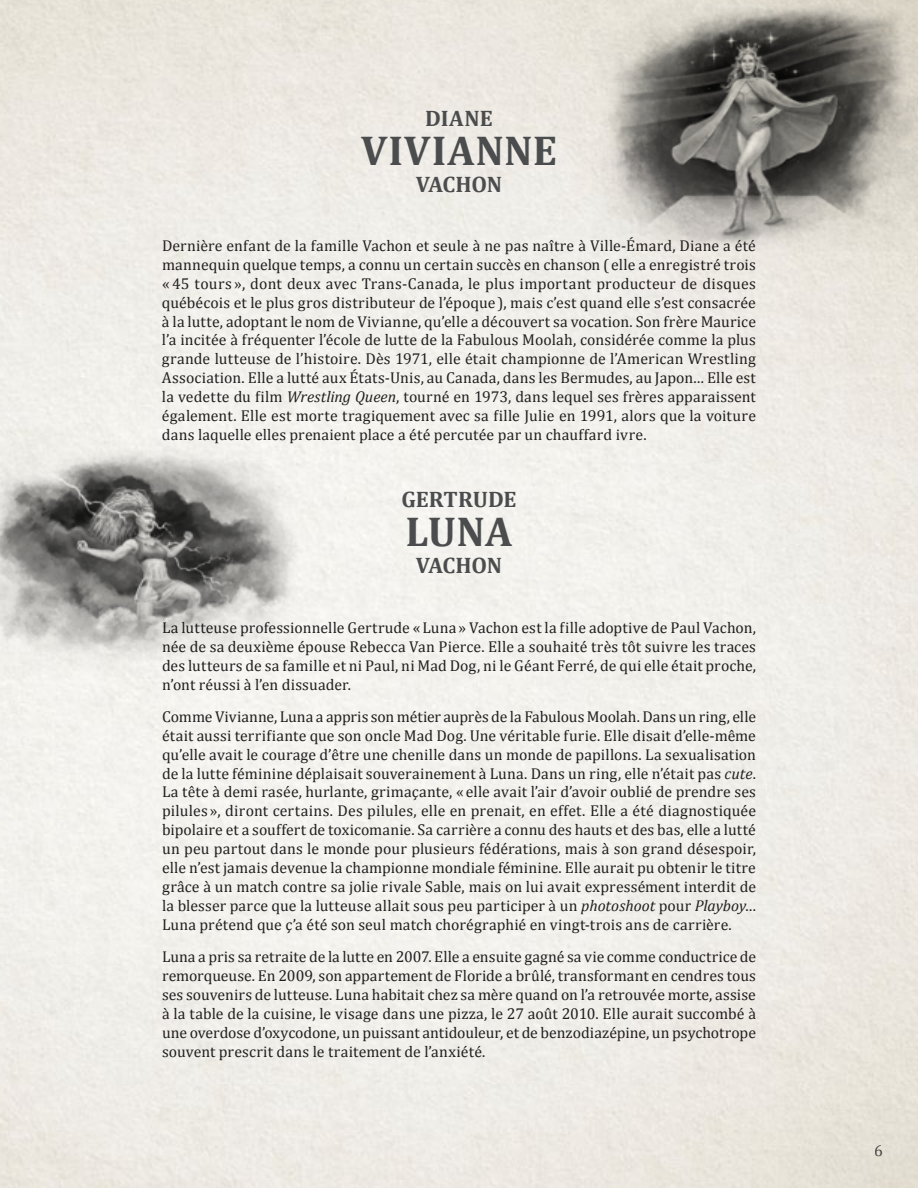
<style>
.page{position:relative;width:918px;height:1188px;background:#fff}
.page>*{position:absolute;margin:0;border:0;box-sizing:border-box;transform-origin:0 0}
.t1{font:700 42px "Cambria";letter-spacing:.01em;color:#4b4c4d}
.t2{font:700 22.5px "Cambria";letter-spacing:-.01em;color:#4b4c4d}
.t3{font:15.75px/18.9px "Cambria";letter-spacing:.01em;color:#231f20;text-align:justify}
.t4{font:15.75px "Cambria";color:#4b4c4d}
.s1{font-style:italic}
</style>
<div class="page">
<img style="left:588px;top:0;width:330px;height:276px">
<img style="left:0;top:430px;width:329px;height:250px">
<h2 class="t2" style="left:425px;top:104px;width:69px">DIANE</h2>
<h1 class="t1" style="left:361px;top:125px;width:198px">VIVIANNE</h1>
<h2 class="t2" style="left:416px;top:170px;width:88px">VACHON</h2>
<p class="t3" style="left:162px;top:236px;width:596px">Dernière enfant de la famille Vachon et seule à ne pas naître à Ville-Émard, Diane a été mannequin quelque temps, a connu un certain succès en chanson ( elle a enregistré trois « 45 tours », dont deux avec Trans-Canada, le plus important producteur de disques québécois et le plus gros distributeur de l’époque ), mais c’est quand elle s’est consacrée à la lutte, adoptant le nom de Vivianne, qu’elle a découvert sa vocation. Son frère Maurice l’a incitée à fréquenter l’école de lutte de la Fabulous Moolah, considérée comme la plus grande lutteuse de l’histoire. Dès 1971, elle était championne de l’American Wrestling Association. Elle a lutté aux États-Unis, au Canada, dans les Bermudes, au Japon... Elle est la vedette du film <span class="s1">Wrestling Queen</span>, tourné en 1973, dans lequel ses frères apparaissent également. Elle est morte tragiquement avec sa fille Julie en 1991, alors que la voiture dans laquelle elles prenaient place a été percutée par un chauffard ivre.</p>
<h2 class="t2" style="left:401px;top:486px;width:117px">GERTRUDE</h2>
<h1 class="t1" style="left:405px;top:507px;width:109px">LUNA</h1>
<h2 class="t2" style="left:416px;top:552px;width:88px">VACHON</h2>
<p class="t3" style="left:162px;top:618px;width:596px">La lutteuse professionnelle Gertrude «Luna » Vachon est la fille adoptive de Paul Vachon, née de sa deuxième épouse Rebecca Van Pierce. Elle a souhaité très tôt suivre les traces des lutteurs de sa famille et ni Paul, ni Mad Dog, ni le Géant Ferré, de qui elle était proche, n’ont réussi à l’en dissuader.</p>
<p class="t3" style="left:162px;top:707px;width:596px">Comme Vivianne, Luna a appris son métier auprès de la Fabulous Moolah. Dans un ring, elle était aussi terrifiante que son oncle Mad Dog. Une véritable furie. Elle disait d’elle-même qu’elle avait le courage d’être une chenille dans un monde de papillons. La sexualisation de la lutte féminine déplaisait souverainement à Luna. Dans un ring, elle n’était pas <span class="s1">cute</span>.<br>La tête à demi rasée, hurlante, grimaçante, « elle avait l’air d’avoir oublié de prendre ses pilules », diront certains. Des pilules, elle en prenait, en effet. Elle a été diagnostiquée bipolaire et a souffert de toxicomanie. Sa carrière a connu des hauts et des bas, elle a lutté un peu partout dans le monde pour plusieurs fédérations, mais à son grand désespoir, elle n’est jamais devenue la championne mondiale féminine. Elle aurait pu obtenir le titre grâce à un match contre sa jolie rivale Sable, mais on lui avait expressément interdit de la blesser parce que la lutteuse allait sous peu participer à un <span class="s1">photoshoot</span> pour <span class="s1">Playboy</span>...<br>Luna prétend que ç’a été son seul match chorégraphié en vingt-trois ans de carrière.</p>
<p class="t3" style="left:162px;top:947px;width:596px">Luna a pris sa retraite de la lutte en 2007. Elle a ensuite gagné sa vie comme conductrice de remorqueuse. En 2009, son appartement de Floride a brûlé, transformant en cendres tous ses souvenirs de lutteuse. Luna habitait chez sa mère quand on l’a retrouvée morte, assise à la table de la cuisine, le visage dans une pizza, le 27 août 2010. Elle aurait succombé à une overdose d’oxycodone, un puissant antidouleur, et de benzodiazépine, un psychotrope souvent prescrit dans le traitement de l’anxiété.</p>
<p class="t4" style="left:875px;top:1141px;width:10px">6</p>
</div>
